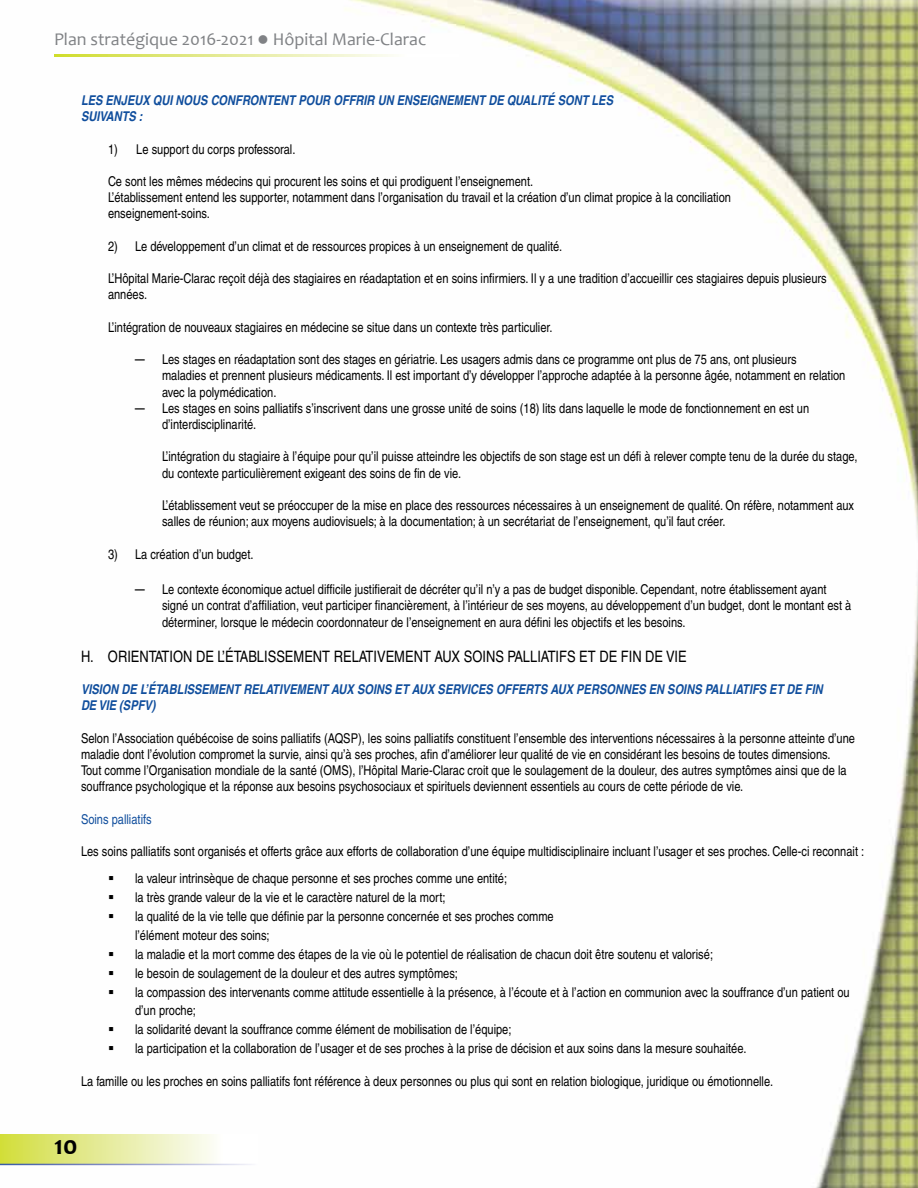
<style>
.page{position:relative;width:918px;height:1188px;background:#fff}
.page>*{position:absolute;margin:0;border:0;box-sizing:border-box;transform-origin:0 0}
.t1{font:700 27px "Candara";color:#000}
.t2{font:18px "Candara";color:#808285}
.t3{font:condensed 15.75px "Helvetica LT";color:#000}
.t4{font:condensed 13.5px/16.2px "Helvetica LT";color:#000}
.t5{font:italic 700 condensed 13.5px/16.2px "Helvetica LT";color:#104e9d}
.t6{font:condensed 13.5px "Helvetica LT";color:#104e9d}
.t7{font:13.5px "Arial";color:#000}
</style>
<div class="page">
<img style="left:0;top:0;width:918px;height:1188px">
<div style="left:0;top:1134px;width:257px;height:30px;background:linear-gradient(to right,#d2dd42,#fff)"></div>
<hr style="left:0;top:1164px;width:257px;height:1px;background:#fff">
<hr style="left:54px;top:54px;width:405px;height:3px;background:#fff">
<h2 class="t2" style="left:54px;top:28px;width:374px">Plan stratégique 2016-2021 ● Hôpital Marie-Clarac</h2>
<p class="t5" style="left:81px;top:92px;width:534px">LES ENJEUX QUI NOUS CONFRONTENT POUR OFFRIR UN ENSEIGNEMENT DE QUALITÉ SONT LES<br>SUIVANTS :</p>
<p class="t4" style="left:108px;top:141px;width:189px">1) Le support du corps professoral.</p>
<p class="t4" style="left:108px;top:173px;width:625px">Ce sont les mêmes médecins qui procurent les soins et qui prodiguent l’enseignement.<br>L’établissement entend les supporter, notamment dans l’organisation du travail et la création d’un climat propice à la conciliation enseignement-soins.</p>
<p class="t4" style="left:108px;top:238px;width:456px">2) Le développement d’un climat et de ressources propices à un enseignement de qualité.</p>
<p class="t4" style="left:108px;top:270px;width:720px">L’Hôpital Marie-Clarac reçoit déjà des stagiaires en réadaptation et en soins infirmiers. Il y a une tradition d’accueillir ces stagiaires depuis plusieurs années.</p>
<p class="t4" style="left:108px;top:319px;width:446px">L’intégration de nouveaux stagiaires en médecine se situe dans un contexte très particulier.</p>
<p class="t7" style="left:135px;top:350px;width:11px">─</p>
<p class="t4" style="left:162px;top:351px;width:685px">Les stages en réadaptation sont des stages en gériatrie. Les usagers admis dans ce programme ont plus de 75 ans, ont plusieurs<br>maladies et prennent plusieurs médicaments. Il est important d’y développer l’approche adaptée à la personne âgée, notamment en relation avec la polymédication.</p>
<p class="t7" style="left:135px;top:399px;width:11px">─</p>
<p class="t4" style="left:162px;top:400px;width:649px">Les stages en soins palliatifs s’inscrivent dans une grosse unité de soins (18) lits dans laquelle le mode de fonctionnement en est un d’interdisciplinarité.</p>
<p class="t4" style="left:162px;top:448px;width:697px">L’intégration du stagiaire à l’équipe pour qu’il puisse atteindre les objectifs de son stage est un défi à relever compte tenu de la durée du stage, du contexte particulièrement exigeant des soins de fin de vie.</p>
<p class="t4" style="left:162px;top:497px;width:694px">L’établissement veut se préoccuper de la mise en place des ressources nécessaires à un enseignement de qualité. On réfère, notamment aux salles de réunion; aux moyens audiovisuels; à la documentation; à un secrétariat de l’enseignement, qu’il faut créer.</p>
<p class="t4" style="left:108px;top:546px;width:147px">3) La création d’un budget.</p>
<p class="t7" style="left:135px;top:580px;width:11px">─</p>
<p class="t4" style="left:162px;top:581px;width:691px">Le contexte économique actuel difficile justifierait de décréter qu’il n’y a pas de budget disponible. Cependant, notre établissement ayant signé un contrat d’affiliation, veut participer financièrement, à l’intérieur de ses moyens, au développement d’un budget, dont le montant est à déterminer, lorsque le médecin coordonnateur de l’enseignement en aura défini les objectifs et les besoins.</p>
<p class="t3" style="left:81px;top:647px;width:607px">H. ORIENTATION DE L’ÉTABLISSEMENT RELATIVEMENT AUX SOINS PALLIATIFS ET DE FIN DE VIE</p>
<p class="t5" style="left:81px;top:681px;width:743px">VISION DE L’ÉTABLISSEMENT RELATIVEMENT AUX SOINS ET AUX SERVICES OFFERTS AUX PERSONNES EN SOINS PALLIATIFS ET DE FIN<br>DE VIE (SPFV)</p>
<p class="t4" style="left:81px;top:730px;width:776px">Selon l’Association québécoise de soins palliatifs (AQSP), les soins palliatifs constituent l’ensemble des interventions nécessaires à la personne atteinte d’une maladie dont l’évolution compromet la survie, ainsi qu’à ses proches, afin d’améliorer leur qualité de vie en considérant les besoins de toutes dimensions.<br>Tout comme l’Organisation mondiale de la santé (OMS), l’Hôpital Marie-Clarac croit que le soulagement de la douleur, des autres symptômes ainsi que de la souffrance psychologique et la réponse aux besoins psychosociaux et spirituels deviennent essentiels au cours de cette période de vie.</p>
<p class="t6" style="left:81px;top:811px;width:72px">Soins palliatifs</p>
<p class="t4" style="left:81px;top:843px;width:785px">Les soins palliatifs sont organisés et offerts grâce aux efforts de collaboration d’une équipe multidisciplinaire incluant l’usager et ses proches. Celle-ci reconnait :</p>
<p class="t4" style="left:108px;top:870px;width:401px">▪ la valeur intrinsèque de chaque personne et ses proches comme une entité;</p>
<p class="t4" style="left:108px;top:889px;width:339px">▪ la très grande valeur de la vie et le caractère naturel de la mort;</p>
<p class="t4" style="left:135px;top:907px;width:420px;line-height:18.9px;text-indent:-27px">▪ la qualité de la vie telle que définie par la personne concernée et ses proches comme l’élément moteur des soins;</p>
<p class="t4" style="left:108px;top:946px;width:607px">▪ la maladie et la mort comme des étapes de la vie où le potentiel de réalisation de chacun doit être soutenu et valorisé;</p>
<p class="t4" style="left:108px;top:965px;width:352px">▪ le besoin de soulagement de la douleur et des autres symptômes;</p>
<p class="t4" style="left:135px;top:982px;width:716px;line-height:18.9px;text-indent:-27px">▪ la compassion des intervenants comme attitude essentielle à la présence, à l’écoute et à l’action en communion avec la souffrance d’un patient ou d’un proche;</p>
<p class="t4" style="left:108px;top:1021px;width:405px">▪ la solidarité devant la souffrance comme élément de mobilisation de l’équipe;</p>
<p class="t4" style="left:108px;top:1040px;width:640px">▪ la participation et la collaboration de l’usager et de ses proches à la prise de décision et aux soins dans la mesure souhaitée.</p>
<p class="t4" style="left:81px;top:1073px;width:694px">La famille ou les proches en soins palliatifs font référence à deux personnes ou plus qui sont en relation biologique, juridique ou émotionnelle.</p>
<h1 class="t1" style="left:54px;top:1128px;width:25px">10</h1>
</div>
